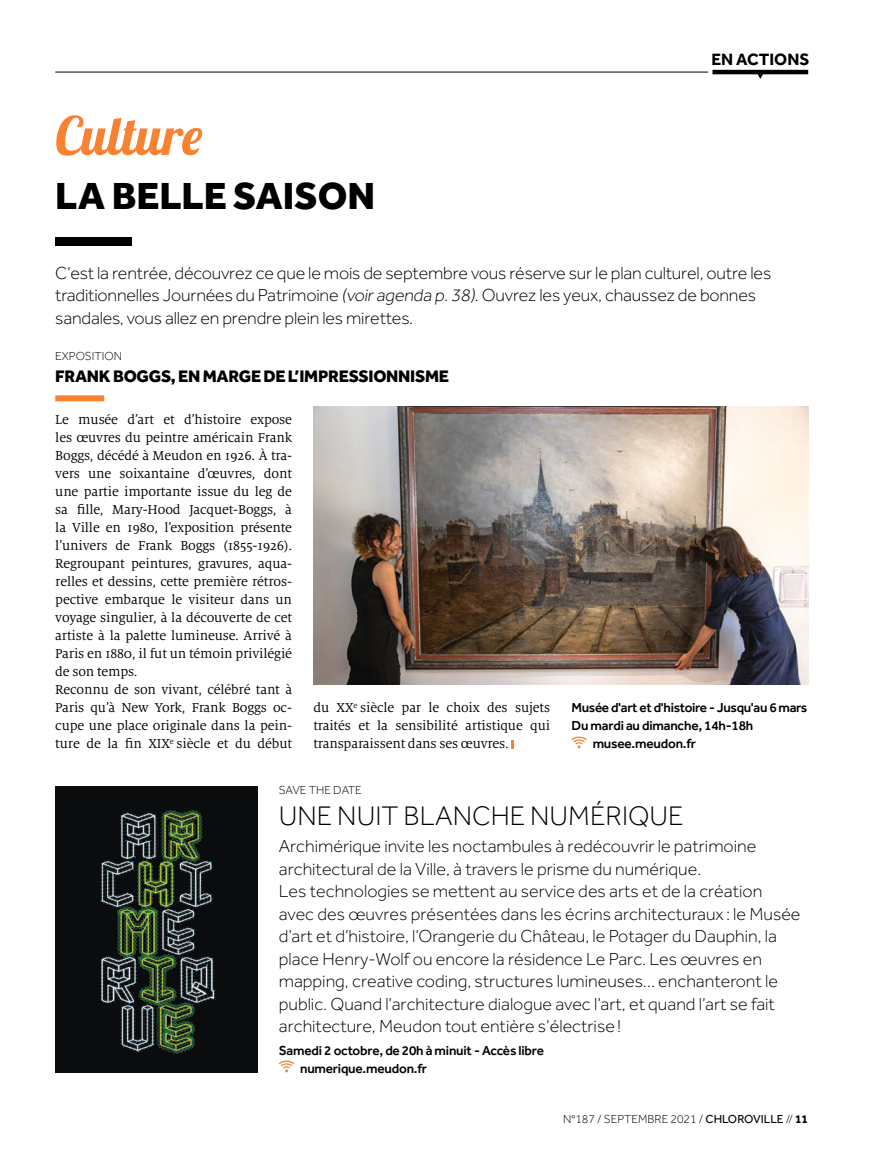
<style>
.page{position:relative;width:872px;height:1149px;background:#fff}
.page>*{position:absolute;margin:0;border:0;box-sizing:border-box;transform-origin:0 0}
.t1{font:52.8px "Lobster 1.4";color:#f98132}
.t2{font:800 39px "Effra";color:#000}
.t3{font:300 27.75px "Effra";color:#000}
.t4{font:300 18px/22.5px "Effra";color:#000}
.t5{font:800 17.25px "Effra";letter-spacing:-.015em;color:#000}
.t6{font:700 16.95px "Effra";color:#000}
.t7{font:14.25px/18px "Milo Serif OT";letter-spacing:-.01em;color:#000}
.t8{font:500 13.5px/18px "Effra";letter-spacing:-.015em;color:#000}
.t9{font:300 12px "Effra";color:#000}
.s1{font-weight:400}
.s2{font-weight:700}
</style>
<div class="page">
<div style="left:55px;top:237px;width:77px;height:9px;background:#000"></div>
<hr style="left:55px;top:72px;width:653px;height:1px;background:#000">
<hr style="left:712px;top:70px;width:96px;height:4px;background:#000">
<svg style="left:757px;top:74px;width:6px;height:5px"></svg>
<svg style="left:279px;top:1060px;width:15px;height:11px"></svg>
<div style="left:55px;top:395px;width:49px;height:6px;background:#f98132"></div>
<svg style="left:511px;top:740px;width:2px;height:8px"></svg>
<img style="left:313px;top:406px;width:495px;height:278px">
<svg style="left:571px;top:736px;width:16px;height:12px"></svg>
<img style="left:55px;top:786px;width:202px;height:286px">
<h1 class="t1" style="left:55px;top:102px;width:148px">Culture</h1>
<h2 class="t2" style="left:55px;top:171px;width:321px">LA BELLE SAISON</h2>
<p class="t6" style="left:711px;top:49px;width:100px">EN ACTIONS</p>
<p class="t4" style="left:55px;top:261px;width:717px">C’est la rentrée, découvrez ce que le mois de septembre vous réserve sur le plan culturel, outre les traditionnelles Journées du Patrimoine (voir agenda p.38). Ouvrez les yeux, chaussez de bonnes sandales, vous allez en prendre plein les mirettes.</p>
<p class="t9" style="left:55px;top:349px;width:68px">EXPOSITION</p>
<p class="t5" style="left:55px;top:365px;width:395px">FRANK BOGGS, EN MARGE DE L’IMPRESSIONNISME</p>
<p class="t7" style="left:55px;top:411px;width:238px">Le musée d’art et d’histoire expose les œuvres du peintre américain Frank Boggs, décédé à Meudon en 1926. À tra&shy;vers une soixantaine d’œuvres, dont une partie importante issue du leg de sa fille, Mary-Hood Jacquet-Boggs, à la Ville en 1980, l’exposition présente l’univers de Frank Boggs (1855-1926).<br>Regroupant peintures, gravures, aqua&shy;relles et dessins, cette première rétros&shy;pective embarque le visiteur dans un voyage singulier, à la découverte de cet artiste à la palette lumineuse. Arrivé à Paris en 1880, il fut un témoin privilégié de son temps.<br>Reconnu de son vivant, célébré tant à Paris qu’à New York, Frank Boggs oc&shy;cupe une place originale dans la pein&shy;ture de la fin XIX<sup>e</sup> siècle et du début</p>
<p class="t7" style="left:313px;top:699px;width:238px;text-align:justify">du XX<sup>e</sup> siècle par le choix des sujets traités et la sensibilité artistique qui transparaissent dans ses œuvres.</p>
<p class="t8" style="left:571px;top:698px;width:237px">Musée d'art et d'histoire - Jusqu'au 6 mars</p>
<p class="t8" style="left:571px;top:716px;width:183px">Du mardi au dimanche, 14h-18h</p>
<p class="t8" style="left:592px;top:734px;width:105px">musee.meudon.fr</p>
<p class="t9" style="left:279px;top:783px;width:85px">SAVE THE DATE</p>
<h3 class="t3" style="left:279px;top:800px;width:406px">UNE NUIT BLANCHE NUMÉRIQUE</h3>
<p class="t4" style="left:279px;top:834px;width:523px">Archimérique invite les noctambules à redécouvrir le patrimoine architectural de la Ville, à travers le prisme du numérique.<br>Les technologies se mettent au service des arts et de la création avec des œuvres présentées dans les écrins architecturaux : le Musée d’art et d’histoire, l’Orangerie du Château, le Potager du Dauphin, la place Henry-Wolf ou encore la résidence Le Parc. Les œuvres en mapping, creative coding, structures lumineuses… enchanteront le public. Quand l’architecture dialogue avec l’art, et quand l’art se fait architecture, Meudon tout entière s’électrise!</p>
<p class="t8" style="left:300px;top:1040px;width:245px;text-indent:-21px">Samedi 2 octobre, de 20h à minuit - Accès libre numerique.meudon.fr</p>
<p class="t9" style="left:563px;top:1111px;width:246px">N°187 / SEPTEMBRE 2021 / <span class="s1">CHLOROVILLE</span> // <span class="s2">11</span></p>
</div>
